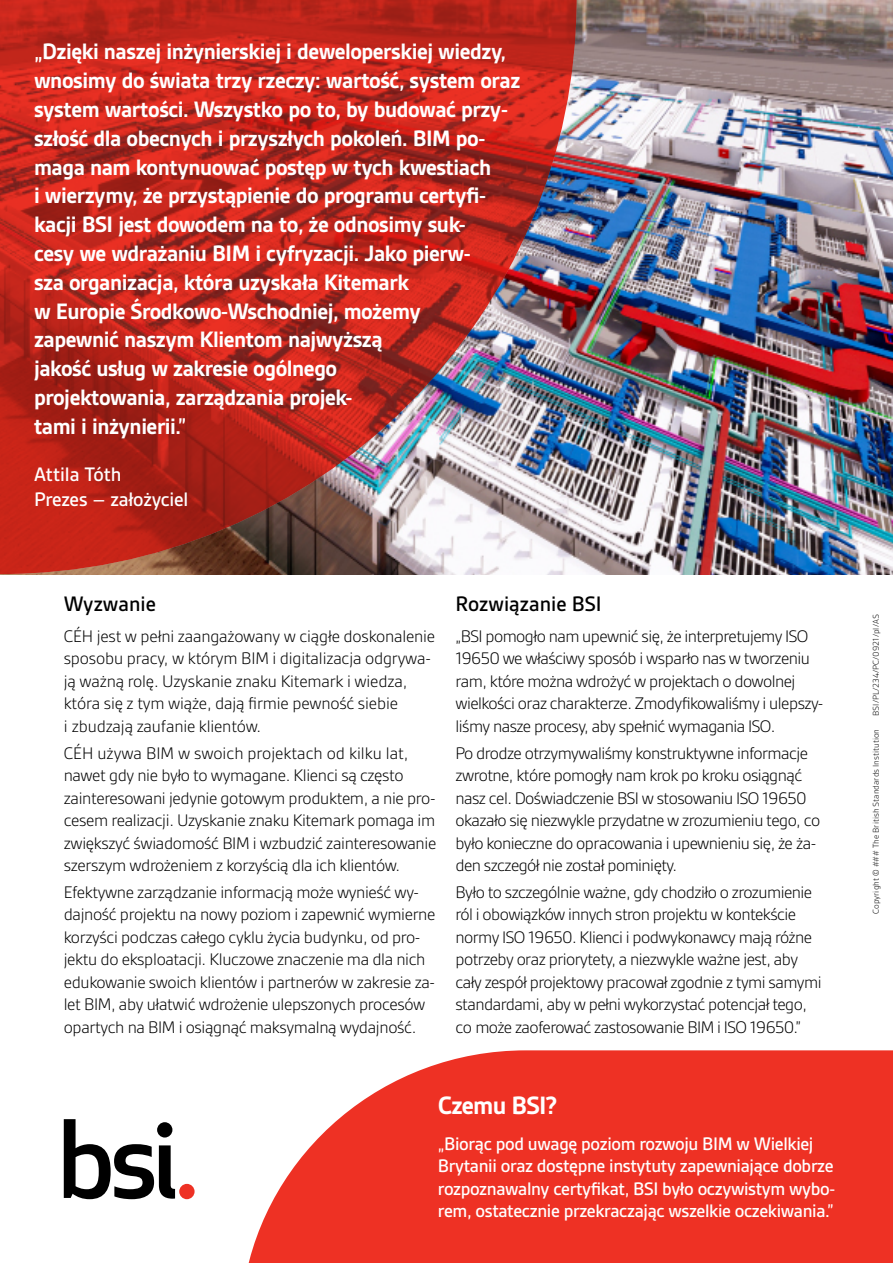
<style>
.page{position:relative;width:893px;height:1263px;background:#fff}
.page>*{position:absolute;margin:0;border:0;box-sizing:border-box;transform-origin:0 0}
.t1{font:700 27px "Gesta";letter-spacing:-.03em;color:#fff}
.t2{font:700 24px/28.8px "Gesta";letter-spacing:-.02em;color:#fff}
.t3{font:500 22.5px "Gesta";color:#000}
.t4{font:500 21px/25.2px "Gesta";letter-spacing:-.01em;color:#fff}
.t5{font:500 19.5px/22.5px "Gesta";letter-spacing:-.02em;color:#fff}
.t6{font:300 18px/22.5px "Gesta";letter-spacing:-.03em;color:#000}
.t7{font:300 18px/22.5px "Gesta";letter-spacing:-.01em;color:#000}
.t8{font:300 9px "BSI Gesta";color:#000}
</style>
<div class="page">
<svg style="left:248px;top:1050px;width:645px;height:213px;background:#ef483c"></svg>
<img style="left:577px;top:0;width:316px;height:574px">
<svg style="left:0;top:0;width:577px;height:574px;background:#b33c37"></svg>
<svg style="left:64px;top:1119px;width:111px;height:80px"></svg>
<div style="left:179px;top:1184px;width:16px;height:15px;background:#ee3124;border-radius:50%"></div>
<p class="t2" style="left:34px;top:37px;width:488px">„Dzięki naszej inżynierskiej i deweloperskiej wiedzy, wnosimy do świata trzy rzeczy: wartość, system oraz system wartości. Wszystko po to, by budować przy&shy;szłość dla obecnych i przyszłych pokoleń. BIM po&shy;maga nam kontynuować postęp w tych kwestiach<br>i wierzymy, że przystąpienie do programu certyfi&shy;kacji BSI jest dowodem na to, że odnosimy suk-<br>cesy we wdrażaniu BIM i cyfryzacji. Jako pierw-<br>sza organizacja, która uzyskała Kitemark<br>w Europie Środkowo-Wschodniej, możemy<br>zapewnić naszym Klientom najwyższą<br>jakość usług w zakresie ogólnego<br>projektowania, zarządzania projek-<br>tami i inżynierii.”</p>
<p class="t4" style="left:34px;top:461px;width:156px">Attila Tóth<br>Prezes – założyciel</p>
<p class="t3" style="left:64px;top:591px;width:94px">Wyzwanie</p>
<p class="t7" style="left:64px;top:624px;width:373px">CÉH jest w pełni zaangażowany w ciągłe doskonalenie sposobu pracy, w którym BIM i digitalizacja odgrywa&shy;ją ważną rolę. Uzyskanie znaku Kitemark i wiedza, która się z tym wiąże, dają firmie pewność siebie<br>i zbudzają zaufanie klientów.</p>
<p class="t6" style="left:64px;top:741px;width:374px">CÉH używa BIM w swoich projektach od kilku lat, nawet gdy nie było to wymagane. Klienci są często zainteresowani jedynie gotowym produktem, a nie pro&shy;cesem realizacji. Uzyskanie znaku Kitemark pomaga im zwiększyć świadomość BIM i wzbudzić zainteresowanie szerszym wdrożeniem z korzyścią dla ich klientów.</p>
<p class="t6" style="left:64px;top:880px;width:373px">Efektywne zarządzanie informacją może wynieść wy&shy;dajność projektu na nowy poziom i zapewnić wymierne korzyści podczas całego cyklu życia budynku, od pro&shy;jektu do eksploatacji. Kluczowe znaczenie ma dla nich edukowanie swoich klientów i partnerów w zakresie za&shy;let BIM, aby ułatwić wdrożenie ulepszonych procesów opartych na BIM i osiągnąć maksymalną wydajność.</p>
<p class="t3" style="left:455px;top:591px;width:148px">Rozwiązanie BSI</p>
<p class="t6" style="left:455px;top:624px;width:369px">„BSI pomogło nam upewnić się, że interpretujemy ISO 19650 we właściwy sposób i wsparło nas w tworzeniu ram, które można wdrożyć w projektach o dowolnej wielkości oraz charakterze. Zmodyfikowaliśmy i ulepszy&shy;liśmy nasze procesy, aby spełnić wymagania ISO.</p>
<p class="t6" style="left:455px;top:741px;width:366px">Po drodze otrzymywaliśmy konstruktywne informacje zwrotne, które pomogły nam krok po kroku osiągnąć nasz cel. Doświadczenie BSI w stosowaniu ISO 19650 okazało się niezwykle przydatne w zrozumieniu tego, co było konieczne do opracowania i upewnieniu się, że ża&shy;den szczegół nie został pominięty.</p>
<p class="t6" style="left:455px;top:880px;width:368px">Było to szczególnie ważne, gdy chodziło o zrozumienie ról i obowiązków innych stron projektu w kontekście normy ISO 19650. Klienci i podwykonawcy mają różne potrzeby oraz priorytety, a niezwykle ważne jest, aby cały zespół projektowy pracował zgodnie z tymi samymi standardami, aby w pełni wykorzystać potencjał tego, co może zaoferować zastosowanie BIM i ISO 19650.”</p>
<h1 class="t1" style="left:438px;top:1090px;width:121px">Czemu BSI?</h1>
<p class="t5" style="left:438px;top:1132px;width:399px">„Biorąc pod uwagę poziom rozwoju BIM w Wielkiej Brytanii oraz dostępne instytuty zapewniające dobrze rozpoznawalny certyfikat, BSI było oczywistym wybo&shy;rem, ostatecznie przekraczając wszelkie oczekiwania.”</p>
<p class="t8" style="left:871px;top:716px;width:103px;rotate:-90deg">BSI/PL/234/PC/0921/pl/AS</p>
<p class="t8" style="left:871px;top:914px;width:187px;rotate:-90deg">Copyright © ### The British Standards Institution</p>
</div>
